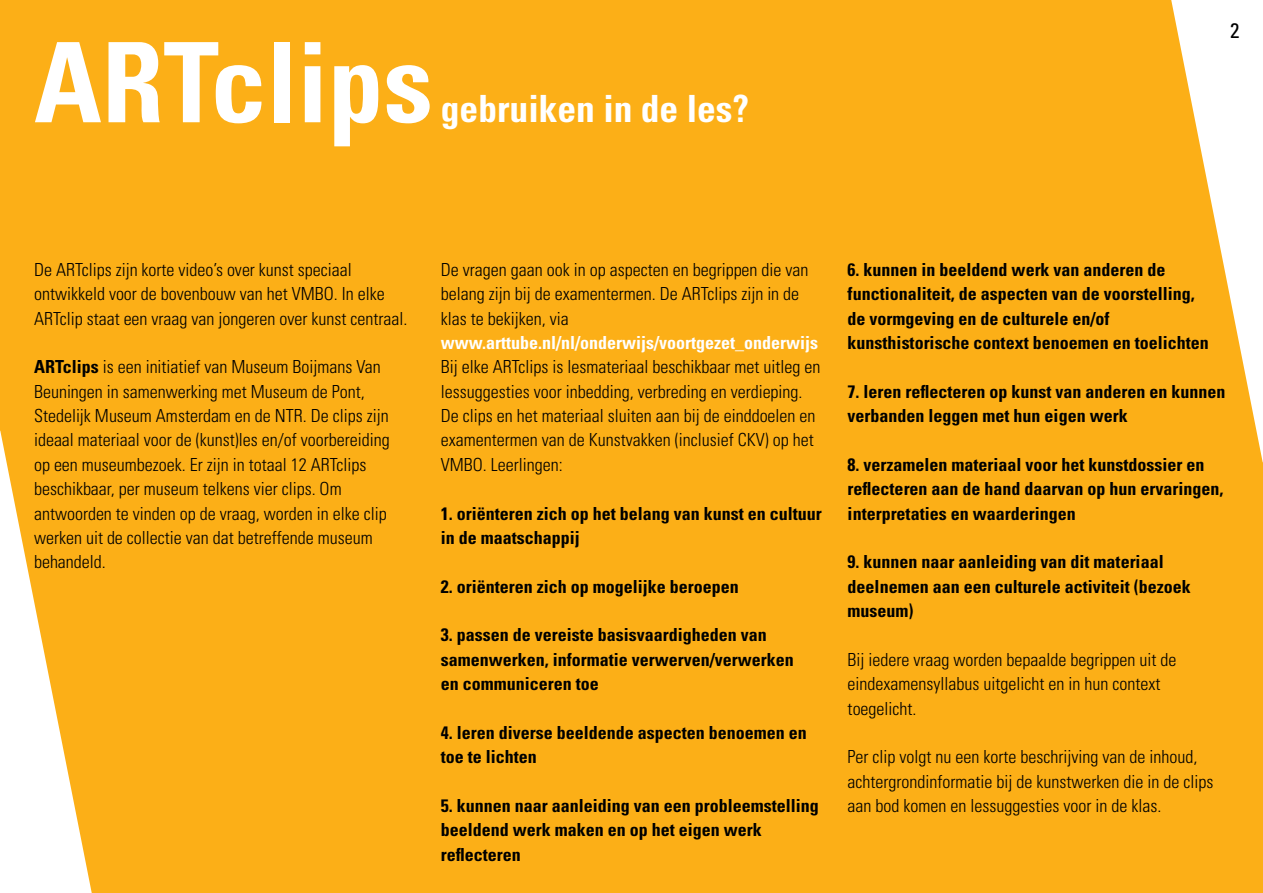
<style>
.page{position:relative;width:1263px;height:893px;background:#fcaf17}
.page>*{position:absolute;margin:0;border:0;box-sizing:border-box;transform-origin:0 0}
.t1{font:700 condensed 111px "Univers";color:#fff}
.t2{font:700 condensed 37.5px "Univers";color:#fff}
.t3{font:condensed 21px "Univers";color:#000}
.t4{font:300 condensed 18px/24.3px "Univers";color:#000}
.t5{font:700 condensed 18px/24.3px "Univers";color:#000}
.t6{font:700 condensed 18px "Univers";color:#fff}
.s1{font-weight:700}
</style>
<div class="page">
<svg style="left:1171px;top:0;width:92px;height:462px"></svg>
<svg style="left:0;top:431px;width:92px;height:462px"></svg>
<h1 class="t1" style="left:34px;top:15px;width:400px">ARTclips</h1>
<h2 class="t2" style="left:441px;top:86px;width:310px">gebruiken in de les?</h2>
<p class="t3" style="left:1230px;top:17px;width:11px">2</p>
<p class="t4" style="left:34px;top:257px;width:375px">De ARTclips zijn korte video’s over kunst speciaal ontwikkeld voor de bovenbouw van het VMBO. In elke<br>ARTclip staat een vraag van jongeren over kunst centraal.</p>
<p class="t4" style="left:34px;top:355px;width:357px"><span class="s1">ARTclips</span> is een initiatief van Museum Boijmans Van Beuningen in samenwerking met Museum de Pont, Stedelijk Museum Amsterdam en de NTR. De clips zijn ideaal materiaal voor de (kunst)les en/of voorbereiding op een museumbezoek. Er zijn in totaal 12 ARTclips beschikbaar, per museum telkens vier clips. Om antwoorden te vinden op de vraag, worden in elke clip werken uit de collectie van dat betreffende museum behandeld.</p>
<p class="t4" style="left:441px;top:257px;width:369px">De vragen gaan ook in op aspecten en begrippen die van belang zijn bij de examentermen. De ARTclips zijn in de klas te bekijken, via</p>
<p class="t6" style="left:441px;top:331px;width:379px">www.arttube.nl/nl/onderwijs/voortgezet_onderwijs</p>
<p class="t4" style="left:441px;top:355px;width:381px">Bij elke ARTclips is lesmateriaal beschikbaar met uitleg en lessuggesties voor inbedding, verbreding en verdieping.<br>De clips en het materiaal sluiten aan bij de einddoelen en examentermen van de Kunstvakken (inclusief CKV) op het VMBO. Leerlingen:</p>
<p class="t5" style="left:441px;top:501px;width:382px">1. oriënteren zich op het belang van kunst en cultuur in de maatschappij</p>
<p class="t5" style="left:441px;top:574px;width:299px">2. oriënteren zich op mogelijke beroepen</p>
<p class="t5" style="left:441px;top:623px;width:354px">3. passen de vereiste basisvaardigheden van samenwerken, informatie verwerven/verwerken en communiceren toe</p>
<p class="t5" style="left:441px;top:720px;width:367px">4. leren diverse beeldende aspecten benoemen en toe te lichten</p>
<p class="t5" style="left:441px;top:793px;width:379px">5. kunnen naar aanleiding van een probleemstelling beeldend werk maken en op het eigen werk reflecteren</p>
<p class="t5" style="left:848px;top:257px;width:362px">6. kunnen in beeldend werk van anderen de functionaliteit, de aspecten van de voorstelling, de vormgeving en de culturele en/of kunsthistorische context benoemen en toelichten</p>
<p class="t5" style="left:848px;top:379px;width:379px">7. leren reflecteren op kunst van anderen en kunnen verbanden leggen met hun eigen werk</p>
<p class="t5" style="left:848px;top:452px;width:377px">8. verzamelen materiaal voor het kunstdossier en reflecteren aan de hand daarvan op hun ervaringen, interpretaties en waarderingen</p>
<p class="t5" style="left:848px;top:550px;width:345px">9. kunnen naar aanleiding van dit materiaal deelnemen aan een culturele activiteit (bezoek museum)</p>
<p class="t4" style="left:848px;top:647px;width:330px">Bij iedere vraag worden bepaalde begrippen uit de eindexamensyllabus uitgelicht en in hun context toegelicht.</p>
<p class="t4" style="left:848px;top:745px;width:367px">Per clip volgt nu een korte beschrijving van de inhoud, achtergrondinformatie bij de kunstwerken die in de clips aan bod komen en lessuggesties voor in de klas.</p>
</div>
